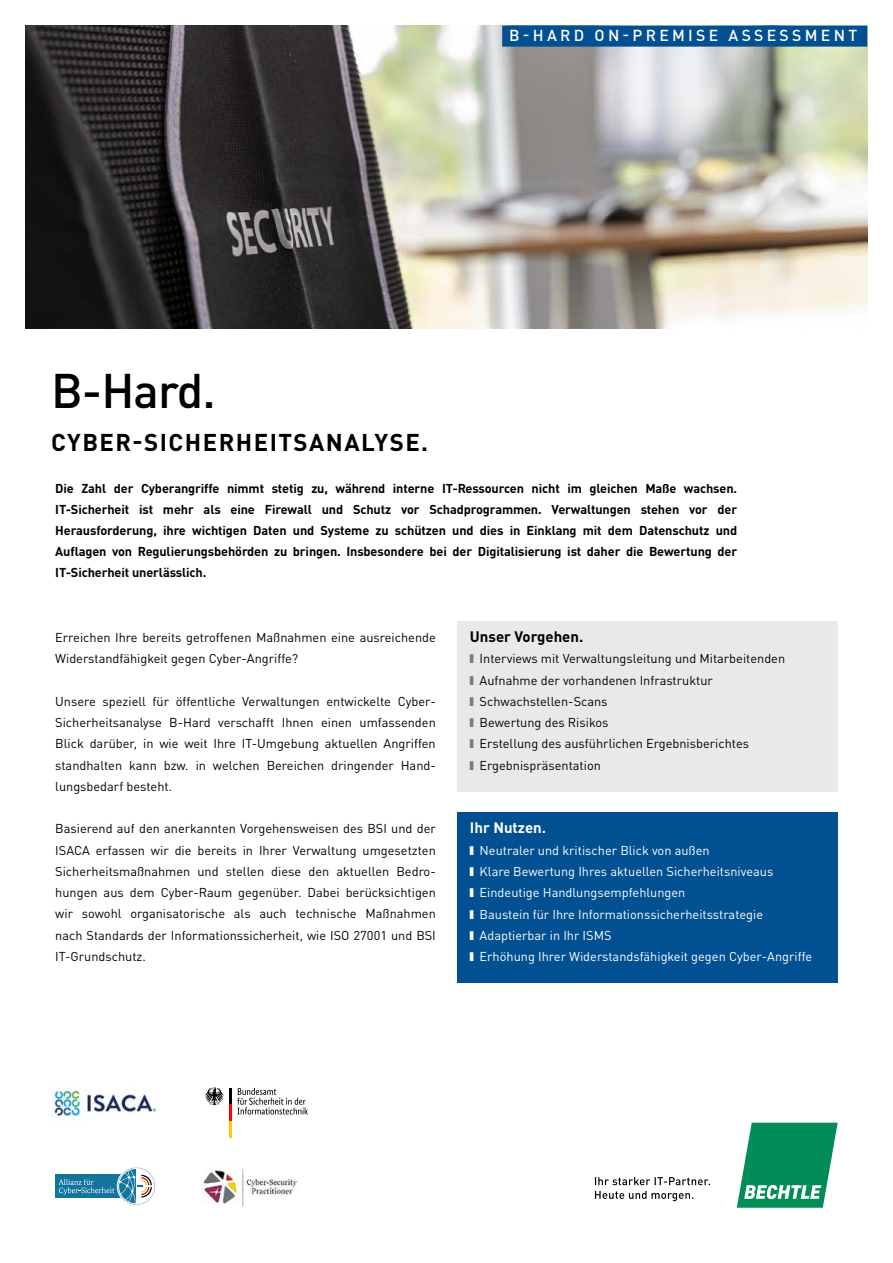
<style>
.page{position:relative;width:893px;height:1263px;background:#fff}
.page>*{position:absolute;margin:0;border:0;box-sizing:border-box;transform-origin:0 0}
.t1{font:500 48px "Bechtle DIN";color:#000}
.t2{font:700 24px "Bechtle DIN";letter-spacing:.06em;color:#000}
.t3{font:500 15.75px "Bechtle DIN";letter-spacing:.21em;color:#fff}
.t4{font:700 15px "Bechtle DIN";color:#000}
.t5{font:700 15px "Bechtle DIN";color:#fff}
.t6{font:12.75px/21.3px "Bechtle DIN";color:#000;text-align:justify}
.t7{font:700 12.75px/21px "Bechtle DIN";letter-spacing:-.01em;color:#000;text-align:justify}
.t8{font:12.75px "Bechtle DIN";color:#fff}
.s1{color:#7c7b7b}
</style>
<div class="page">
<div style="left:457px;top:812px;width:381px;height:170px;background:#005092"></div>
<div style="left:457px;top:621px;width:381px;height:170px;background:#e9e9e9"></div>
<img style="left:26px;top:26px;width:841px;height:302px">
<svg style="left:737px;top:1123px;width:101px;height:85px"></svg>
<svg style="left:595px;top:1191px;width:98px;height:10px"></svg>
<svg style="left:595px;top:1177px;width:115px;height:8px"></svg>
<div style="left:502px;top:26px;width:365px;height:21px;background:#005092"></div>
<svg style="left:237px;top:1088px;width:71px;height:26px"></svg>
<svg style="left:205px;top:1087px;width:19px;height:18px"></svg>
<hr style="left:229px;top:1088px;width:3px;height:16px;background:#000">
<hr style="left:229px;top:1104px;width:3px;height:17px;background:#f00">
<hr style="left:229px;top:1121px;width:3px;height:16px;background:#fc0">
<img style="left:51px;top:1087px;width:106px;height:35px">
<div style="left:55px;top:1174px;width:77px;height:24px;background:#13759d"></div>
<svg style="left:59px;top:1167px;width:97px;height:38px"></svg>
<img style="left:202px;top:1168px;width:96px;height:39px">
<p class="t3" style="left:509px;top:23px;width:349px">B-HARD ON-PREMISE ASSESSMENT</p>
<h1 class="t1" style="left:51px;top:352px;width:166px">B-Hard.</h1>
<h2 class="t2" style="left:51px;top:422px;width:378px">CYBER-SICHERHEITSANALYSE.</h2>
<p class="t7" style="left:55px;top:477px;width:683px">Die Zahl der Cyberangriffe nimmt stetig zu, während interne IT-Ressourcen nicht im gleichen Maße wachsen.<br>IT-Sicherheit ist mehr als eine Firewall und Schutz vor Schadprogrammen. Verwaltungen stehen vor der Herausforderung, ihre wichtigen Daten und Systeme zu schützen und dies in Einklang mit dem Datenschutz und Auflagen von Regulierungsbehörden zu bringen. Insbesondere bei der Digitalisierung ist daher die Bewertung der IT-Sicherheit unerlässlich.</p>
<p class="t6" style="left:55px;top:626px;width:382px">Erreichen Ihre bereits getroffenen Maßnahmen eine ausreichende<br>Widerstandfähigkeit gegen Cyber-Angriffe?</p>
<p class="t6" style="left:55px;top:689px;width:382px">Unsere speziell für öffentliche Verwaltungen entwickelte Cyber-Sicherheitsanalyse B-Hard verschafft Ihnen einen umfassenden Blick darüber, in wie weit Ihre IT-Umgebung aktuellen Angriffen standhalten kann bzw. in welchen Bereichen dringender Hand&shy;lungsbedarf besteht.</p>
<p class="t6" style="left:55px;top:817px;width:382px">Basierend auf den anerkannten Vorgehensweisen des BSI und der ISACA erfassen wir die bereits in Ihrer Verwaltung umgesetzten Sicherheitsmaßnahmen und stellen diese den aktuellen Bedro&shy;hungen aus dem Cyber-Raum gegenüber. Dabei berücksichtigen wir sowohl organisatorische als auch technische Maßnahmen nach Standards der Informationssicherheit, wie ISO 27001 und BSI IT-Grundschutz.</p>
<p class="t4" style="left:470px;top:624px;width:115px">Unser Vorgehen.</p>
<p class="t6" style="left:470px;top:647px;width:317px"><span class="s1">■</span> Interviews mit Verwaltungsleitung und Mitarbeitenden</p>
<p class="t6" style="left:470px;top:668px;width:245px"><span class="s1">■</span> Aufnahme der vorhandenen Infrastruktur</p>
<p class="t6" style="left:470px;top:689px;width:139px"><span class="s1">■</span> Schwachstellen-Scans</p>
<p class="t6" style="left:470px;top:711px;width:140px"><span class="s1">■</span> Bewertung des Risikos</p>
<p class="t6" style="left:470px;top:732px;width:281px"><span class="s1">■</span> Erstellung des ausführlichen Ergebnisberichtes</p>
<p class="t6" style="left:470px;top:753px;width:133px"><span class="s1">■</span> Ergebnispräsentation</p>
<p class="t5" style="left:470px;top:815px;width:78px">Ihr Nutzen.</p>
<p class="t8" style="left:470px;top:840px;width:241px">■ Neutraler und kritischer Blick von außen</p>
<p class="t8" style="left:470px;top:861px;width:305px">■ Klare Bewertung Ihres aktuellen Sicherheitsniveaus</p>
<p class="t8" style="left:470px;top:883px;width:217px">■ Eindeutige Handlungsempfehlungen</p>
<p class="t8" style="left:470px;top:904px;width:295px">■ Baustein für Ihre Informationssicherheitsstrategie</p>
<p class="t8" style="left:470px;top:925px;width:143px">■ Adaptierbar in Ihr ISMS</p>
<p class="t8" style="left:470px;top:946px;width:344px">■ Erhöhung Ihrer Widerstandsfähigkeit gegen Cyber-Angriffe</p>
</div>
